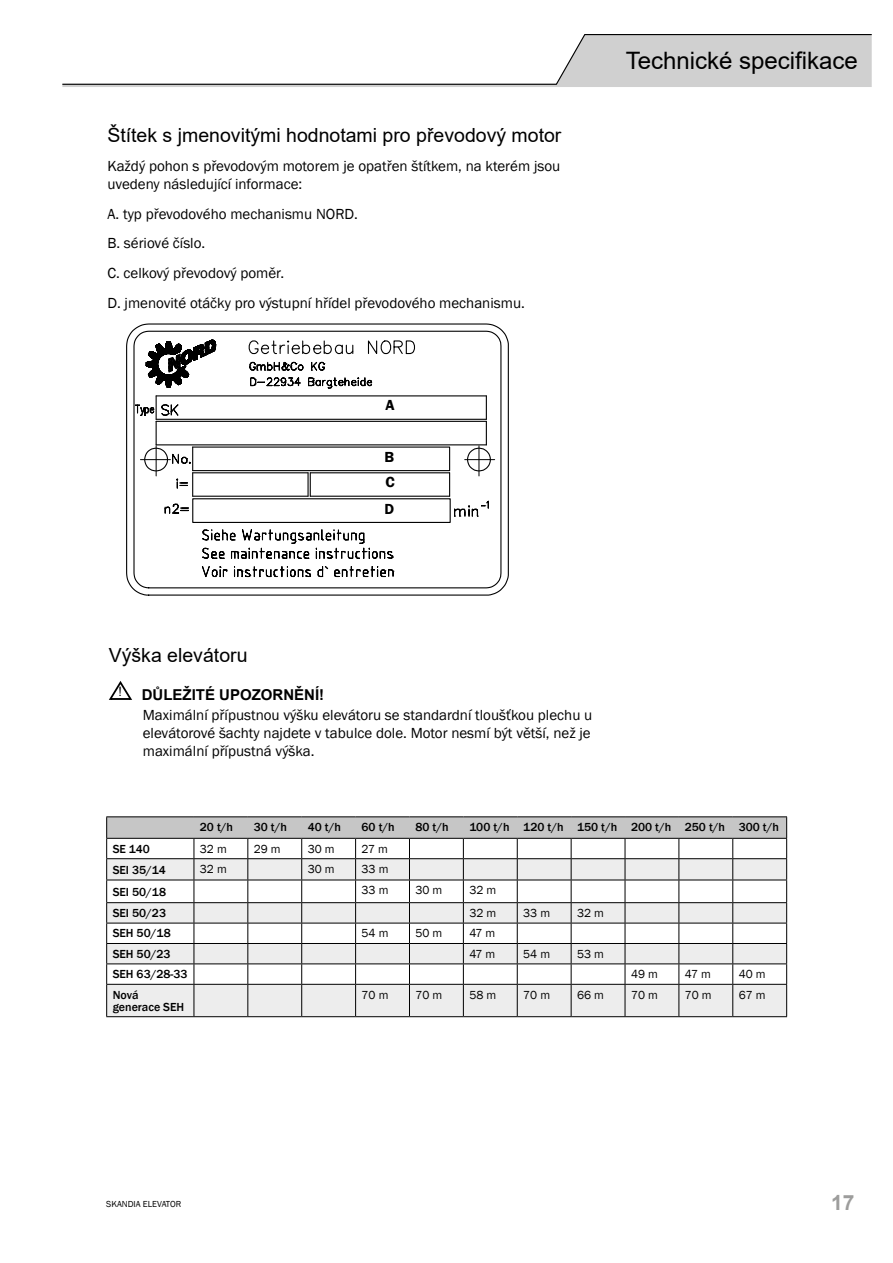
<style>
.page{position:relative;width:893px;height:1263px;background:#fff}
.page>*{position:absolute;margin:0;border:0;box-sizing:border-box;transform-origin:0 0}
.t1{font:24px "Arial";color:#000}
.t2{font:700 21px "Arial";color:#9d9d9c}
.t3{font:19.5px "Arial";color:#000}
.t4{font:15px/18.3px "Franklin Gothic";color:#000}
.t5{font:700 15px "Arial";color:#000}
.t6{font:600 15px/26.1px "Franklin Gothic";color:#000;text-align:justify}
.t7{font:13.05px "Arial";color:#000;scale:.95 1}
.t8{font:500 12px/12px "Franklin Gothic";color:#000}
.t9{font:12px "Franklin Gothic";color:#000}
.t10{font:9px "Franklin Gothic";color:#000}
</style>
<div class="page">
<svg style="left:62px;top:34px;width:810px;height:53px"></svg>
<svg style="left:126px;top:323px;width:383px;height:273px"></svg>
<svg style="left:133px;top:330px;width:369px;height:259px"></svg>
<svg style="left:135px;top:396px;width:58px;height:100px"></svg>
<svg style="left:449px;top:396px;width:42px;height:121px"></svg>
<svg style="left:126px;top:337px;width:290px;height:52px"></svg>
<svg style="left:109px;top:681px;width:23px;height:19px"></svg>
<div style="left:107px;top:985px;width:679px;height:31px;background:#ededed"></div>
<hr style="left:106px;top:816px;width:88px;height:1px;background:#000">
<hr style="left:194px;top:816px;width:54px;height:1px;background:#000">
<hr style="left:248px;top:816px;width:54px;height:1px;background:#000">
<hr style="left:302px;top:816px;width:54px;height:1px;background:#000">
<hr style="left:356px;top:816px;width:53px;height:1px;background:#000">
<hr style="left:409px;top:816px;width:54px;height:1px;background:#000">
<hr style="left:463px;top:816px;width:54px;height:1px;background:#000">
<hr style="left:517px;top:816px;width:54px;height:1px;background:#000">
<hr style="left:571px;top:816px;width:54px;height:1px;background:#000">
<hr style="left:625px;top:816px;width:54px;height:1px;background:#000">
<hr style="left:679px;top:816px;width:54px;height:1px;background:#000">
<hr style="left:733px;top:816px;width:54px;height:1px;background:#000">
<svg style="left:106px;top:817px;width:681px;height:167px"></svg>
<hr style="left:106px;top:984px;width:88px;height:1px;background:#000">
<hr style="left:194px;top:984px;width:54px;height:1px;background:#000">
<hr style="left:194px;top:985px;width:1px;height:31px;background:#000">
<hr style="left:248px;top:984px;width:54px;height:1px;background:#000">
<hr style="left:247px;top:985px;width:1px;height:31px;background:#000">
<hr style="left:302px;top:984px;width:54px;height:1px;background:#000">
<hr style="left:301px;top:985px;width:1px;height:31px;background:#000">
<hr style="left:356px;top:984px;width:53px;height:1px;background:#000">
<hr style="left:355px;top:985px;width:1px;height:31px;background:#000">
<hr style="left:409px;top:984px;width:54px;height:1px;background:#000">
<hr style="left:409px;top:985px;width:1px;height:31px;background:#000">
<hr style="left:463px;top:984px;width:54px;height:1px;background:#000">
<hr style="left:463px;top:985px;width:1px;height:31px;background:#000">
<hr style="left:517px;top:984px;width:54px;height:1px;background:#000">
<hr style="left:517px;top:985px;width:1px;height:31px;background:#000">
<hr style="left:571px;top:984px;width:54px;height:1px;background:#000">
<hr style="left:571px;top:985px;width:1px;height:31px;background:#000">
<hr style="left:625px;top:984px;width:54px;height:1px;background:#000">
<hr style="left:625px;top:985px;width:1px;height:31px;background:#000">
<hr style="left:679px;top:984px;width:54px;height:1px;background:#000">
<hr style="left:678px;top:985px;width:1px;height:31px;background:#000">
<hr style="left:733px;top:984px;width:54px;height:1px;background:#000">
<hr style="left:732px;top:985px;width:1px;height:31px;background:#000">
<hr style="left:106px;top:1016px;width:88px;height:1px;background:#000">
<hr style="left:194px;top:1016px;width:54px;height:1px;background:#000">
<hr style="left:248px;top:1016px;width:54px;height:1px;background:#000">
<hr style="left:302px;top:1016px;width:54px;height:1px;background:#000">
<hr style="left:356px;top:1016px;width:53px;height:1px;background:#000">
<hr style="left:409px;top:1016px;width:54px;height:1px;background:#000">
<hr style="left:463px;top:1016px;width:54px;height:1px;background:#000">
<hr style="left:517px;top:1016px;width:54px;height:1px;background:#000">
<hr style="left:571px;top:1016px;width:54px;height:1px;background:#000">
<hr style="left:625px;top:1016px;width:54px;height:1px;background:#000">
<hr style="left:679px;top:1016px;width:54px;height:1px;background:#000">
<hr style="left:733px;top:1016px;width:54px;height:1px;background:#000">
<hr style="left:106px;top:985px;width:1px;height:31px;background:#000">
<hr style="left:786px;top:985px;width:1px;height:31px;background:#000">
<h3 class="t3" style="left:107px;top:121px;width:456px">Štítek s jmenovitými hodnotami pro převodový motor</h3>
<p class="t4" style="left:107px;top:157px;width:454px">Každý pohon s převodovým motorem je opatřen štítkem, na kterém jsou uvedeny následující informace:</p>
<p class="t4" style="left:107px;top:199px;width:419px;line-height:29.7px">A. typ převodového mechanismu NORD.<br>B. sériové číslo.<br>C. celkový převodový poměr.<br>D. jmenovité otáčky pro výstupní hřídel převodového mechanismu.</p>
<p class="t6" style="left:385px;top:392px;width:11px">A</p>
<p class="t6" style="left:384px;top:444px;width:12px">B C D</p>
<h1 class="t1" style="left:626px;top:44px;width:234px">Technické specifikace</h1>
<h3 class="t3" style="left:109px;top:642px;width:140px">Výška elevátoru</h3>
<p class="t7" style="left:119px;top:683px;width:5px">!</p>
<p class="t5" style="left:142px;top:685px;width:184px">DŮLEŽITÉ UPOZORNĚNÍ!</p>
<p class="t4" style="left:143px;top:706px;width:451px;text-align:justify">Maximální přípustnou výšku elevátoru se standardní tloušťkou plechu u elevátorové šachty najdete v tabulce dole. Motor nesmí být větší, než je maximální přípustná výška.</p>
<p class="t8" style="left:200px;top:821px;width:35px">20 t/h</p>
<p class="t8" style="left:254px;top:821px;width:35px">30 t/h</p>
<p class="t8" style="left:308px;top:821px;width:35px">40 t/h</p>
<p class="t8" style="left:362px;top:821px;width:35px">60 t/h</p>
<p class="t8" style="left:415px;top:821px;width:35px">80 t/h</p>
<p class="t8" style="left:469px;top:821px;width:311px">100 t/h 120 t/h 150 t/h 200 t/h 250 t/h 300 t/h</p>
<p class="t8" style="left:113px;top:843px;width:39px">SE 140</p>
<p class="t9" style="left:200px;top:841px;width:28px">32 m</p>
<p class="t9" style="left:254px;top:841px;width:28px">29 m</p>
<p class="t9" style="left:308px;top:841px;width:28px">30 m</p>
<p class="t9" style="left:362px;top:841px;width:28px">27 m</p>
<p class="t8" style="left:113px;top:864px;width:55px">SEI 35/14</p>
<p class="t9" style="left:200px;top:862px;width:28px">32 m</p>
<p class="t9" style="left:308px;top:862px;width:28px">30 m</p>
<p class="t9" style="left:362px;top:862px;width:28px">33 m</p>
<p class="t8" style="left:113px;top:886px;width:55px">SEI 50/18</p>
<p class="t9" style="left:362px;top:883px;width:28px">33 m</p>
<p class="t9" style="left:415px;top:883px;width:28px">30 m</p>
<p class="t9" style="left:469px;top:883px;width:28px">32 m</p>
<p class="t8" style="left:113px;top:907px;width:55px">SEI 50/23</p>
<p class="t9" style="left:469px;top:906px;width:28px">32 m</p>
<p class="t9" style="left:523px;top:906px;width:28px">33 m</p>
<p class="t9" style="left:577px;top:906px;width:28px">32 m</p>
<p class="t8" style="left:113px;top:927px;width:60px">SEH 50/18</p>
<p class="t9" style="left:362px;top:926px;width:28px">54 m</p>
<p class="t9" style="left:415px;top:926px;width:28px">50 m</p>
<p class="t9" style="left:469px;top:926px;width:28px">47 m</p>
<p class="t8" style="left:113px;top:948px;width:59px">SEH 50/23</p>
<p class="t9" style="left:469px;top:946px;width:28px">47 m</p>
<p class="t9" style="left:523px;top:946px;width:28px">54 m</p>
<p class="t9" style="left:577px;top:946px;width:28px">53 m</p>
<p class="t8" style="left:113px;top:968px;width:76px">SEH 63/28-33</p>
<p class="t9" style="left:631px;top:967px;width:28px">49 m</p>
<p class="t9" style="left:685px;top:967px;width:28px">47 m</p>
<p class="t9" style="left:739px;top:967px;width:28px">40 m</p>
<p class="t8" style="left:113px;top:989px;width:73px">Nová generace SEH</p>
<p class="t9" style="left:362px;top:987px;width:28px">70 m</p>
<p class="t9" style="left:415px;top:987px;width:28px">70 m</p>
<p class="t9" style="left:469px;top:987px;width:28px">58 m</p>
<p class="t9" style="left:523px;top:987px;width:28px">70 m</p>
<p class="t9" style="left:577px;top:987px;width:28px">66 m</p>
<p class="t9" style="left:631px;top:987px;width:28px">70 m</p>
<p class="t9" style="left:685px;top:987px;width:28px">70 m</p>
<p class="t9" style="left:739px;top:987px;width:28px">67 m</p>
<p class="t10" style="left:106px;top:1198px;width:76px">SKANDIA ELEVATOR</p>
<h2 class="t2" style="left:831px;top:1188px;width:25px">17</h2>
</div>
